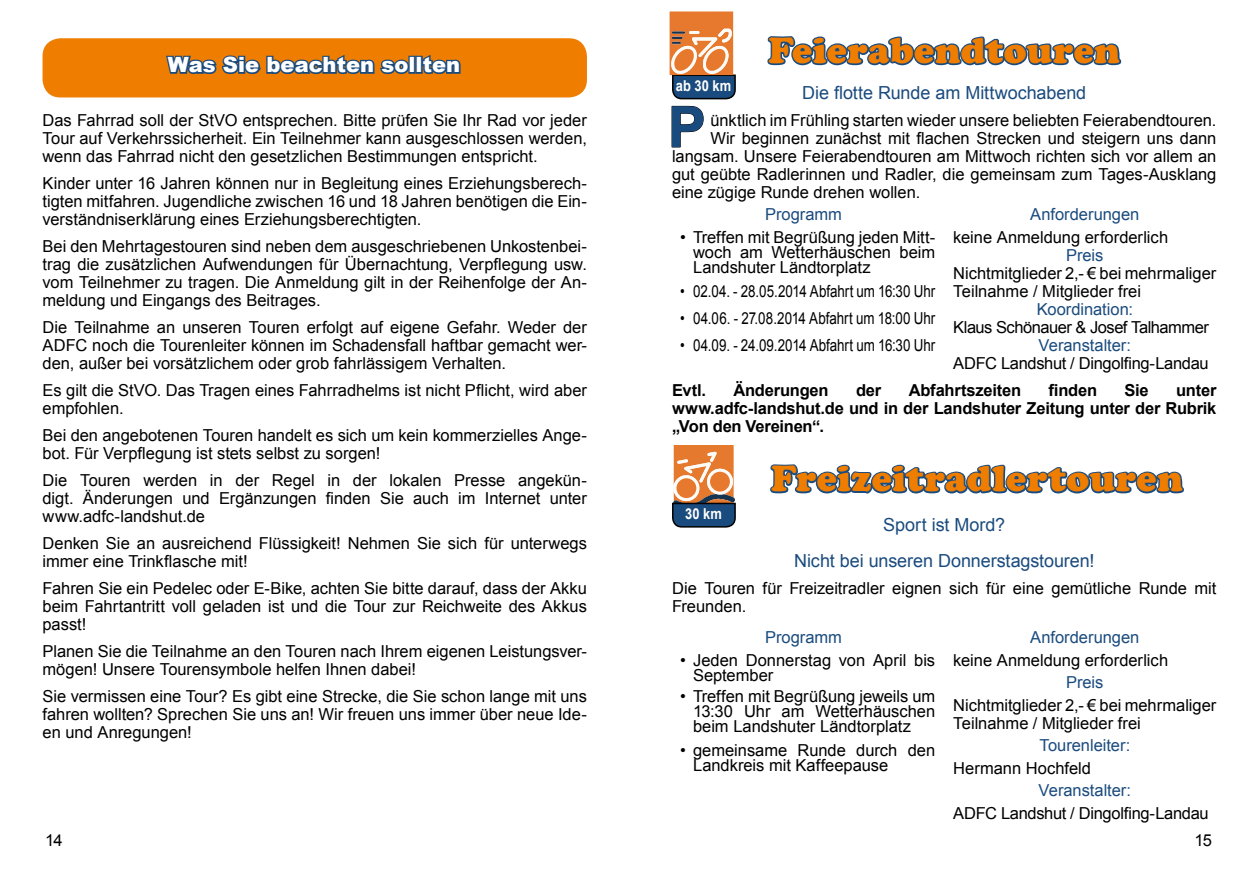
<style>
.page{position:relative;width:1259px;height:893px;background:#fff}
.page>*{position:absolute;margin:0;border:0;box-sizing:border-box;transform-origin:0 0}
.Teaserabsatz1{font:700 56.85px "Arial";color:#1a4b7e}
.Haupttitel{font:36px "Cooper Black Std";letter-spacing:.015em;color:#ef7d00}
.Überschrift{font:900 21px "Arial";letter-spacing:.005em;color:#fff}
.Teasertitel{font:18px "Arial";letter-spacing:-.005em;color:#1a4b7e}
.Programmformat{font:16.5px/18px "Arial";color:#000;text-align:justify}
.Basisformat{font:16.5px/18px "Arial";letter-spacing:-.005em;color:#000}
.Teaserabsatz1-2{font:16.5px "Arial";color:#000}
.Teaserabsatz2{font:700 16.5px/18px "Arial";letter-spacing:-.015em;color:#000;text-align:justify}
.Programmformat-2{font:16.5px "Arial";color:#000;scale:.81 1}
.Programmheader{font:16.5px "Arial";color:#1a4b7e}
.Teaserabsatz2-2{font:16.5px/18px "Arial";color:#000}
.Basisformat-2{font:16.5px "Arial";letter-spacing:-.03em;color:#000}
.t1{font:700 15px "Arial";letter-spacing:.01em;color:#fff;scale:.86 1}
</style>
<div class="page">
<div style="left:43px;top:38px;width:544px;height:59px;background:#ef7d00;border-radius:18px"></div>
<svg style="left:166px;top:55px;width:245px;height:19px"></svg>
<div style="left:408px;top:56px;width:7px;height:18px;border:3px solid #1a4b7e"></div>
<div style="left:415px;top:56px;width:8px;height:18px;border:3px solid #1a4b7e"></div>
<svg style="left:420px;top:55px;width:41px;height:19px"></svg>
<svg style="left:767px;top:36px;width:355px;height:30px"></svg>
<svg style="left:671px;top:106px;width:33px;height:42px"></svg>
<svg style="left:770px;top:464px;width:414px;height:30px"></svg>
<svg style="left:672px;top:445px;width:64px;height:83px"></svg>
<svg style="left:669px;top:11px;width:67px;height:89px"></svg>
<p class="Überschrift" style="left:168px;top:50px;width:294px">Was Sie beachten sollten</p>
<p class="Basisformat" style="left:43px;top:111px;width:546px;text-align:justify">Das Fahrrad soll der StVO entsprechen. Bitte prüfen Sie Ihr Rad vor jeder Tour auf Verkehrssicherheit. Ein Teilnehmer kann ausgeschlossen werden, wenn das Fahrrad nicht den gesetzlichen Bestimmungen entspricht.</p>
<p class="Programmformat" style="left:43px;top:174px;width:546px">Kinder unter 16 Jahren können nur in Begleitung eines Erziehungsberech&shy;tigten mitfahren. Jugendliche zwischen 16 und 18 Jahren benötigen die Ein&shy;verständniserklärung eines Erziehungsberechtigten.</p>
<p class="Programmformat" style="left:43px;top:237px;width:546px">Bei den Mehrtagestouren sind neben dem ausgeschriebenen Unkostenbei&shy;trag die zusätzlichen Aufwendungen für Übernachtung, Verpflegung usw. vom Teilnehmer zu tragen. Die Anmeldung gilt in der Reihenfolge der An&shy;meldung und Eingangs des Beitrages.</p>
<p class="Programmformat" style="left:43px;top:318px;width:546px">Die Teilnahme an unseren Touren erfolgt auf eigene Gefahr. Weder der ADFC noch die Tourenleiter können im Schadensfall haftbar gemacht wer&shy;den, außer bei vorsätzlichem oder grob fahrlässigem Verhalten.</p>
<p class="Programmformat" style="left:43px;top:381px;width:546px">Es gilt die StVO. Das Tragen eines Fahrradhelms ist nicht Pflicht, wird aber empfohlen.</p>
<p class="Programmformat" style="left:43px;top:426px;width:546px">Bei den angebotenen Touren handelt es sich um kein kommerzielles Ange&shy;bot. Für Verpflegung ist stets selbst zu sorgen!</p>
<p class="Programmformat" style="left:43px;top:471px;width:546px">Die Touren werden in der Regel in der lokalen Presse angekün&shy;digt. Änderungen und Ergänzungen finden Sie auch im Internet unter www.adfc-landshut.de</p>
<p class="Programmformat" style="left:43px;top:534px;width:546px">Denken Sie an ausreichend Flüssigkeit! Nehmen Sie sich für unterwegs immer eine Trinkflasche mit!</p>
<p class="Programmformat" style="left:43px;top:579px;width:546px">Fahren Sie ein Pedelec oder E-Bike, achten Sie bitte darauf, dass der Akku beim Fahrtantritt voll geladen ist und die Tour zur Reichweite des Akkus passt!</p>
<p class="Programmformat" style="left:43px;top:642px;width:546px">Planen Sie die Teilnahme an den Touren nach Ihrem eigenen Leistungsver&shy;mögen! Unsere Tourensymbole helfen Ihnen dabei!</p>
<p class="Programmformat" style="left:43px;top:687px;width:546px">Sie vermissen eine Tour? Es gibt eine Strecke, die Sie schon lange mit uns fahren wollten? Sprechen Sie uns an! Wir freuen uns immer über neue Ide&shy;en und Anregungen!</p>
<p class="t1" style="left:675px;top:76px;width:66px">ab 30 km</p>
<p class="Haupttitel" style="left:768px;top:29px;width:353px">Feierabendtouren</p>
<p class="Teasertitel" style="left:802px;top:81px;width:286px">Die flotte Runde am Mittwochabend</p>
<p class="Teaserabsatz1" style="left:668px;top:89px;width:39px">P</p>
<p class="Teaserabsatz1-2" style="left:710px;top:109px;width:508px">ünktlich im Frühling starten wieder unsere beliebten Feierabendtouren.</p>
<p class="Teaserabsatz1-2" style="left:710px;top:127px;width:507px">Wir beginnen zunächst mit flachen Strecken und steigern uns dann</p>
<p class="Teaserabsatz1-2" style="left:672px;top:145px;width:546px">langsam. Unsere Feierabendtouren am Mittwoch richten sich vor allem an</p>
<p class="Teaserabsatz1-2" style="left:672px;top:163px;width:546px">gut geübte Radlerinnen und Radler, die gemeinsam zum Tages-Ausklang</p>
<p class="Teaserabsatz1-2" style="left:672px;top:181px;width:250px">eine zügige Runde drehen wollen.</p>
<p class="Programmheader" style="left:765px;top:204px;width:78px">Programm</p>
<p class="Programmformat" style="left:693px;top:230px;width:244px;line-height:15px;text-indent:-13px">• Treffen mit Begrüßung jeden Mitt&shy;woch am Wetterhäuschen beim Landshuter Ländtorplatz</p>
<p class="Programmformat-2" style="left:680px;top:280px;width:316px">• 02.04. - 28.05.2014 Abfahrt um 16:30 Uhr</p>
<p class="Programmformat-2" style="left:680px;top:307px;width:316px">• 04.06. - 27.08.2014 Abfahrt um 18:00 Uhr</p>
<p class="Programmformat-2" style="left:680px;top:334px;width:316px">• 04.09. - 24.09.2014 Abfahrt um 16:30 Uhr</p>
<p class="Programmheader" style="left:1030px;top:204px;width:111px">Anforderungen</p>
<p class="Basisformat" style="left:953px;top:228px;width:216px">keine Anmeldung erforderlich</p>
<p class="Programmheader" style="left:1066px;top:244px;width:39px">Preis</p>
<p class="Basisformat" style="left:953px;top:264px;width:265px">Nichtmitglieder 2,- € bei mehrmaliger<br>Teilnahme / Mitglieder frei</p>
<p class="Programmheader" style="left:1036px;top:298px;width:98px">Koordination:</p>
<p class="Basisformat-2" style="left:953px;top:316px;width:257px">Klaus Schönauer &amp; Josef Talhammer</p>
<p class="Programmheader" style="left:1038px;top:334px;width:94px">Veranstalter:</p>
<p class="Basisformat" style="left:953px;top:354px;width:257px">ADFC Landshut / Dingolfing-Landau</p>
<p class="Teaserabsatz2" style="left:672px;top:382px;width:35px">Evtl.</p>
<p class="Teaserabsatz2" style="left:733px;top:382px;width:97px">Änderungen</p>
<p class="Teaserabsatz2" style="left:856px;top:382px;width:27px">der</p>
<p class="Teaserabsatz2" style="left:908px;top:382px;width:114px">Abfahrtszeiten</p>
<p class="Teaserabsatz2" style="left:1048px;top:382px;width:50px">finden</p>
<p class="Teaserabsatz2" style="left:1124px;top:382px;width:26px">Sie</p>
<p class="Teaserabsatz2" style="left:672px;top:382px;width:546px;text-indent:504px">unter www.adfc-landshut.de und in der Landshuter Zeitung unter der Rubrik „Von den Vereinen“.</p>
<p class="Haupttitel" style="left:771px;top:457px;width:413px">Freizeitradlertouren</p>
<p class="Teasertitel" style="left:883px;top:513px;width:123px">Sport ist Mord?</p>
<p class="Teasertitel" style="left:794px;top:549px;width:302px">Nicht bei unseren Donnerstagstouren!</p>
<p class="Teaserabsatz2-2" style="left:672px;top:579px;width:546px">Die Touren für Freizeitradler eignen sich für eine gemütliche Runde mit<br>Freunden.</p>
<p class="Programmheader" style="left:765px;top:626px;width:78px">Programm</p>
<p class="Programmformat" style="left:693px;top:653px;width:244px;line-height:15px;text-indent:-13px">• Jeden Donnerstag von April bis<br>September</p>
<p class="Programmformat" style="left:693px;top:689px;width:244px;line-height:15px;text-indent:-13px">• Treffen mit Begrüßung jeweils um 13:30 Uhr am Wetterhäuschen beim Landshuter Ländtorplatz</p>
<p class="Programmformat" style="left:693px;top:743px;width:244px;line-height:15px;text-indent:-13px">• gemeinsame Runde durch den<br>Landkreis mit Kaffeepause</p>
<p class="t1" style="left:685px;top:504px;width:44px">30 km</p>
<p class="Programmheader" style="left:1030px;top:626px;width:111px">Anforderungen</p>
<p class="Basisformat" style="left:953px;top:651px;width:216px">keine Anmeldung erforderlich</p>
<p class="Programmheader" style="left:1066px;top:672px;width:39px">Preis</p>
<p class="Basisformat" style="left:953px;top:696px;width:265px">Nichtmitglieder 2,- € bei mehrmaliger<br>Teilnahme / Mitglieder frei</p>
<p class="Programmheader" style="left:1039px;top:735px;width:92px">Tourenleiter:</p>
<p class="Basisformat" style="left:953px;top:759px;width:139px">Hermann Hochfeld</p>
<p class="Programmheader" style="left:1038px;top:780px;width:94px">Veranstalter:</p>
<p class="Basisformat" style="left:953px;top:804px;width:257px">ADFC Landshut / Dingolfing-Landau</p>
<p class="Programmformat" style="left:45px;top:831px;width:19px">14</p>
<p class="Programmformat" style="left:1194px;top:831px;width:19px">15</p>
</div>
